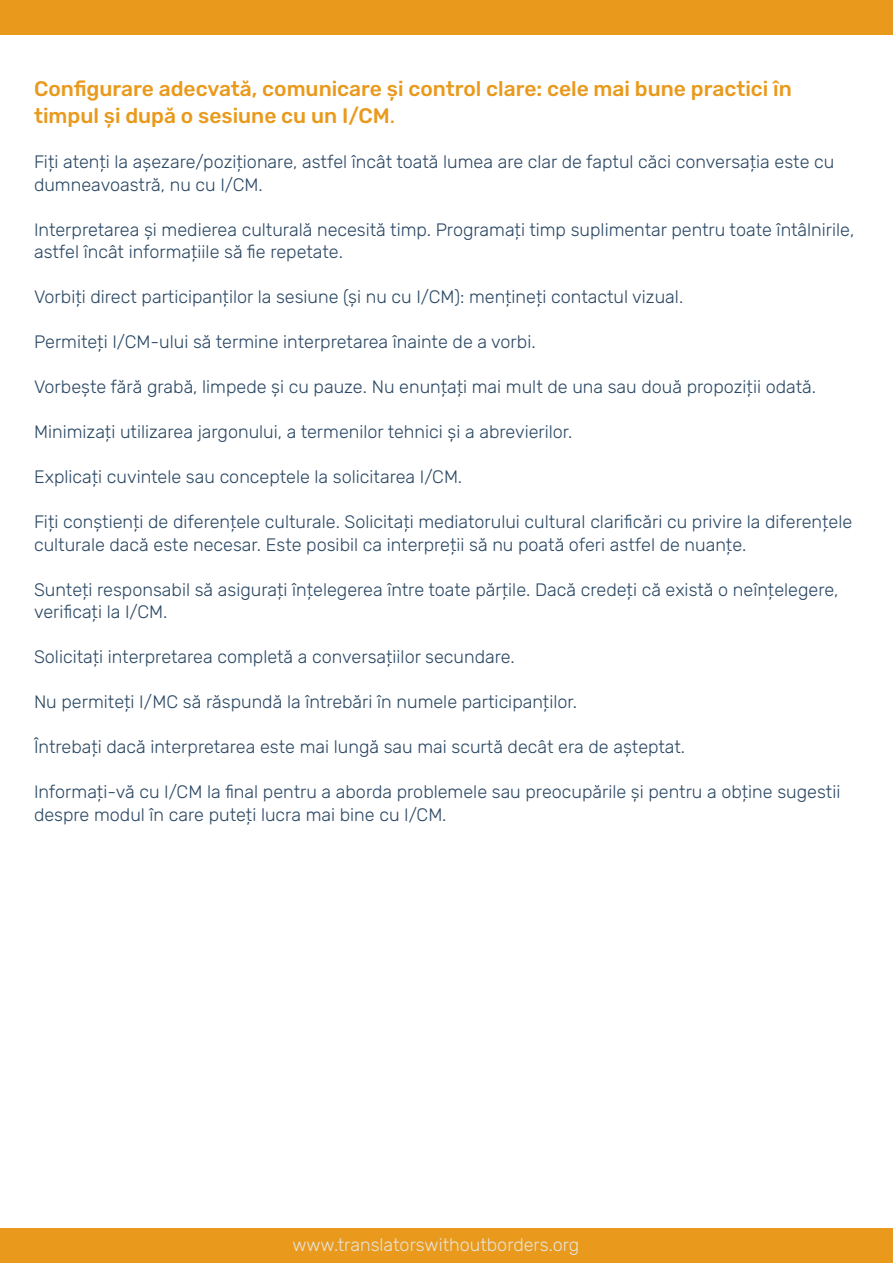
<style>
.page{position:relative;width:893px;height:1263px;background:#fff}
.page>*{position:absolute;margin:0;border:0;box-sizing:border-box;transform-origin:0 0}
.t1{font:500 21px/27px "Rubik";color:#e99a1c}
.t2{font:300 18px/22.5px "Rubik";color:#2b4864}
.t3{font:300 18px "Rubik";color:#e8e2d8}
.s1{font-weight:400}
</style>
<div class="page">
<div style="left:0;top:1229px;width:893px;height:34px;background:#e99a1c"></div>
<div style="left:0;top:0;width:893px;height:34px;background:#e99a1c"></div>
<p class="t1" style="left:34px;top:76px;width:759px">Configurare adecvată, comunicare și control clare: cele mai bune practici în timpul și după o sesiune cu un I/CM<span class="s1">.</span></p>
<p class="t2" style="left:34px;top:151px;width:802px">Fiți atenți la așezare/poziționare, astfel încât toată lumea are clar de faptul căci conversația este cu dumneavoastră, nu cu I/CM.</p>
<p class="t2" style="left:34px;top:219px;width:822px">Interpretarea și medierea culturală necesită timp. Programați timp suplimentar pentru toate întâlnirile, astfel încât informațiile să fie repetate.</p>
<p class="t2" style="left:34px;top:286px;width:651px">Vorbiți direct participanților la sesiune (și nu cu I/CM): mențineți contactul vizual.</p>
<p class="t2" style="left:34px;top:331px;width:503px">Permiteți I/CM-ului să termine interpretarea înainte de a vorbi.</p>
<p class="t2" style="left:34px;top:376px;width:784px">Vorbește fără grabă, limpede și cu pauze. Nu enunțați mai mult de una sau două propoziții odată.</p>
<p class="t2" style="left:34px;top:421px;width:540px">Minimizați utilizarea jargonului, a termenilor tehnici și a abrevierilor.</p>
<p class="t2" style="left:34px;top:466px;width:430px">Explicați cuvintele sau conceptele la solicitarea I/CM.</p>
<p class="t2" style="left:34px;top:511px;width:820px">Fiți conștienți de diferențele culturale. Solicitați mediatorului cultural clarificări cu privire la diferențele culturale dacă este necesar. Este posibil ca interpreții să nu poată oferi astfel de nuanțe.</p>
<p class="t2" style="left:34px;top:579px;width:806px">Sunteți responsabil să asigurați înțelegerea între toate părțile. Dacă credeți că există o neînțelegere, verificați la I/CM.</p>
<p class="t2" style="left:34px;top:646px;width:482px">Solicitați interpretarea completă a conversațiilor secundare.</p>
<p class="t2" style="left:34px;top:691px;width:544px">Nu permiteți I/MC să răspundă la întrebări în numele participanților.</p>
<p class="t2" style="left:34px;top:736px;width:653px">Întrebați dacă interpretarea este mai lungă sau mai scurtă decât era de așteptat.</p>
<p class="t2" style="left:34px;top:781px;width:808px">Informați-vă cu I/CM la final pentru a aborda problemele sau preocupările și pentru a obține sugestii despre modul în care puteți lucra mai bine cu I/CM.</p>
<p class="t3" style="left:292px;top:1235px;width:288px">www.translatorswithoutborders.org</p>
</div>
